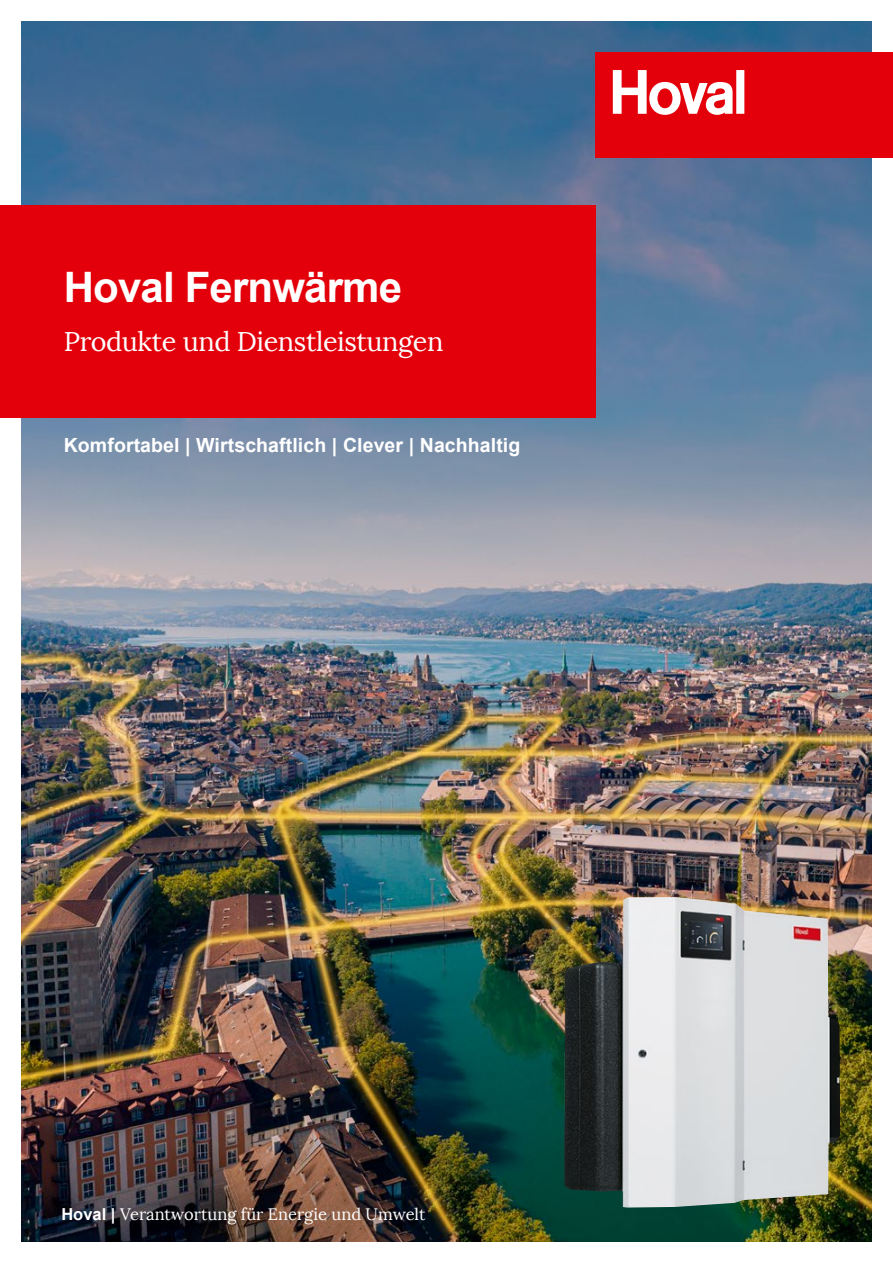
<style>
.page{position:relative;width:893px;height:1263px;background:#fff}
.page>*{position:absolute;margin:0;border:0;box-sizing:border-box;transform-origin:0 0}
.Headline_Title{font:700 42px "Arial";letter-spacing:-.02em;color:#fff}
.Headline_02{font:27px "Lora";letter-spacing:-.015em;color:#fff}
.Introtext{font:700 19.5px "Arial";letter-spacing:.005em;color:#fff}
.Introtext-2{font:16.5px "Lora";color:#fff}
.s1{font-family:"Arial";font-weight:700}
</style>
<div class="page">
<img style="left:21px;top:21px;width:851px;height:1221px">
<div style="left:595px;top:53px;width:298px;height:105px;background:#e3000b"></div>
<svg style="left:613px;top:70px;width:131px;height:45px"></svg>
<div style="left:0;top:205px;width:595px;height:213px;background:#e3000b"></div>
<img style="left:564px;top:897px;width:276px;height:310px">
<p class="Headline_Title" style="left:64px;top:260px;width:340px">Hoval Fernwärme</p>
<p class="Headline_02" style="left:64px;top:325px;width:381px">Produkte und Dienstleistungen</p>
<p class="Introtext" style="left:64px;top:432px;width:458px">Komfortabel | Wirtschaftlich | Clever | Nachhaltig</p>
<p class="Introtext-2" style="left:61px;top:1204px;width:366px"><span class="s1">Hoval |</span> Verantwortung für Energie und Umwelt</p>
</div>
